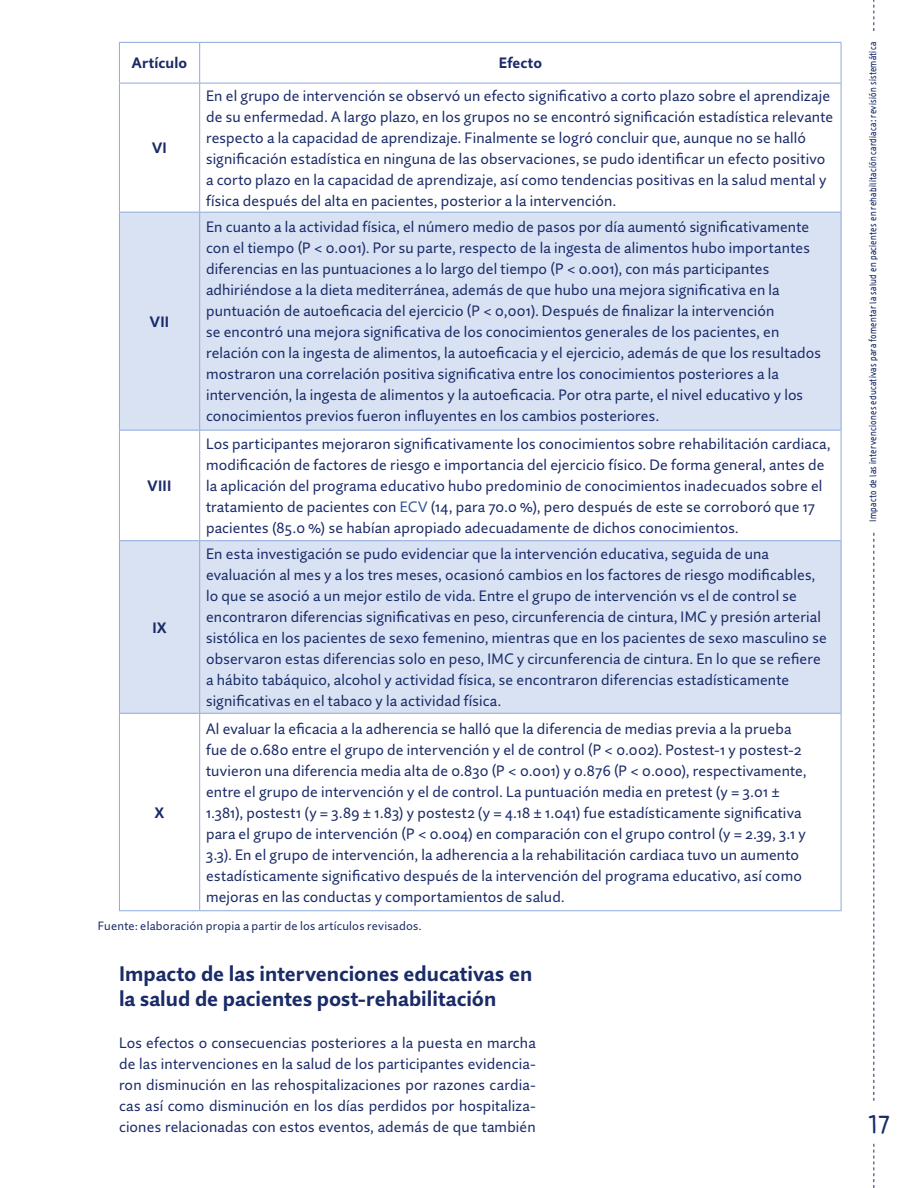
<style>
.page{position:relative;width:918px;height:1188px;background:#fff}
.page>*{position:absolute;margin:0;border:0;box-sizing:border-box;transform-origin:0 0}
.t1{font:24px "Sys Falso";color:#1a2b68}
.t2{font:700 21px/25.2px "Quire Sans Pro";color:#1a2b68}
.t3{font:15px/21px "Quire Sans Pro";letter-spacing:.01em;color:#1a2b68}
.t4{font:700 15px "Quire Sans Pro";letter-spacing:.02em;color:#1a2b68}
.t5{font:12px "Quire Sans Pro";letter-spacing:.02em;color:#1a2b68}
.t6{font:9px "Sys Falso";letter-spacing:.035em;color:#1a2b68}
.s1{color:#2f5496}
</style>
<div class="page">
<svg style="left:873px;top:1144px;width:1px;height:44px"></svg>
<svg style="left:873px;top:0;width:1px;height:31px"></svg>
<svg style="left:873px;top:533px;width:1px;height:568px"></svg>
<svg style="left:120px;top:213px;width:721px;height:500px;fill:#d9e2f3"></svg>
<hr style="left:119px;top:42px;width:81px;height:1px;background:#8eaadb">
<hr style="left:200px;top:42px;width:641px;height:1px;background:#8eaadb">
<hr style="left:119px;top:83px;width:81px;height:1px;background:#8eaadb">
<hr style="left:200px;top:83px;width:641px;height:1px;background:#8eaadb">
<hr style="left:119px;top:212px;width:81px;height:1px;background:#8eaadb">
<hr style="left:200px;top:212px;width:641px;height:1px;background:#8eaadb">
<hr style="left:119px;top:430px;width:81px;height:1px;background:#8eaadb">
<hr style="left:200px;top:430px;width:641px;height:1px;background:#8eaadb">
<hr style="left:119px;top:540px;width:81px;height:1px;background:#8eaadb">
<hr style="left:200px;top:540px;width:641px;height:1px;background:#8eaadb">
<hr style="left:119px;top:713px;width:81px;height:1px;background:#8eaadb">
<hr style="left:200px;top:713px;width:641px;height:1px;background:#8eaadb">
<hr style="left:119px;top:910px;width:81px;height:1px;background:#8eaadb">
<hr style="left:200px;top:910px;width:641px;height:1px;background:#8eaadb">
<hr style="left:119px;top:43px;width:1px;height:40px;background:#8eaadb">
<hr style="left:119px;top:83px;width:1px;height:129px;background:#8eaadb">
<hr style="left:119px;top:213px;width:1px;height:217px;background:#8eaadb">
<hr style="left:119px;top:431px;width:1px;height:109px;background:#8eaadb">
<hr style="left:119px;top:541px;width:1px;height:172px;background:#8eaadb">
<hr style="left:119px;top:714px;width:1px;height:196px;background:#8eaadb">
<hr style="left:199px;top:43px;width:1px;height:40px;background:#8eaadb">
<hr style="left:841px;top:43px;width:1px;height:40px;background:#8eaadb">
<hr style="left:199px;top:83px;width:1px;height:129px;background:#8eaadb">
<hr style="left:841px;top:83px;width:1px;height:129px;background:#8eaadb">
<hr style="left:199px;top:213px;width:1px;height:217px;background:#8eaadb">
<hr style="left:841px;top:213px;width:1px;height:217px;background:#8eaadb">
<hr style="left:199px;top:431px;width:1px;height:109px;background:#8eaadb">
<hr style="left:841px;top:431px;width:1px;height:109px;background:#8eaadb">
<hr style="left:199px;top:541px;width:1px;height:172px;background:#8eaadb">
<hr style="left:841px;top:541px;width:1px;height:172px;background:#8eaadb">
<hr style="left:199px;top:714px;width:1px;height:196px;background:#8eaadb">
<hr style="left:841px;top:714px;width:1px;height:196px;background:#8eaadb">
<p class="t4" style="left:132px;top:54px;width:57px">Artículo</p>
<p class="t4" style="left:499px;top:54px;width:45px">Efecto</p>
<p class="t4" style="left:152px;top:138px;width:16px">VI</p>
<p class="t4" style="left:150px;top:312px;width:21px">VII</p>
<p class="t4" style="left:148px;top:476px;width:25px">VIII</p>
<p class="t4" style="left:153px;top:618px;width:15px">IX</p>
<p class="t3" style="left:206px;top:85px;width:629px">En el grupo de intervención se observó un efecto significativo a corto plazo sobre el aprendizaje de su enfermedad. A largo plazo, en los grupos no se encontró significación estadística relevante respecto a la capacidad de aprendizaje. Finalmente se logró concluir que, aunque no se halló significación estadística en ninguna de las observaciones, se pudo identificar un efecto positivo a corto plazo en la capacidad de aprendizaje, así como tendencias positivas en la salud mental y física después del alta en pacientes, posterior a la intervención.</p>
<p class="t3" style="left:206px;top:216px;width:616px">En cuanto a la actividad física, el número medio de pasos por día aumentó significativamente con el tiempo (P &lt; 0.001). Por su parte, respecto de la ingesta de alimentos hubo importantes diferencias en las puntuaciones a lo largo del tiempo (P &lt; 0.001), con más participantes adhiriéndose a la dieta mediterránea, además de que hubo una mejora significativa en la puntuación de autoeficacia del ejercicio (P &lt; 0,001). Después de finalizar la intervención<br>se encontró una mejora significativa de los conocimientos generales de los pacientes, en relación con la ingesta de alimentos, la autoeficacia y el ejercicio, además de que los resultados mostraron una correlación positiva significativa entre los conocimientos posteriores a la intervención, la ingesta de alimentos y la autoeficacia. Por otra parte, el nivel educativo y los conocimientos previos fueron influyentes en los cambios posteriores.</p>
<p class="t3" style="left:206px;top:433px;width:626px">Los participantes mejoraron significativamente los conocimientos sobre rehabilitación cardiaca, modificación de factores de riesgo e importancia del ejercicio físico. De forma general, antes de la aplicación del programa educativo hubo predominio de conocimientos inadecuados sobre el tratamiento de pacientes con <span class="s1">ECV</span> (14, para 70.0 %), pero después de este se corroboró que 17 pacientes (85.0 %) se habían apropiado adecuadamente de dichos conocimientos.</p>
<p class="t3" style="left:206px;top:543px;width:622px">En esta investigación se pudo evidenciar que la intervención educativa, seguida de una evaluación al mes y a los tres meses, ocasionó cambios en los factores de riesgo modificables, lo que se asoció a un mejor estilo de vida. Entre el grupo de intervención vs el de control se encontraron diferencias significativas en peso, circunferencia de cintura, IMC y presión arterial sistólica en los pacientes de sexo femenino, mientras que en los pacientes de sexo masculino se observaron estas diferencias solo en peso, IMC y circunferencia de cintura. En lo que se refiere a hábito tabáquico, alcohol y actividad física, se encontraron diferencias estadísticamente significativas en el tabaco y la actividad física.</p>
<p class="t3" style="left:206px;top:718px;width:602px">Al evaluar la eficacia a la adherencia se halló que la diferencia de medias previa a la prueba fue de 0.680 entre el grupo de intervención y el de control (P &lt; 0.002). Postest-1 y postest-2 tuvieron una diferencia media alta de 0.830 (P &lt; 0.001) y 0.876 (P &lt; 0.000), respectivamente, entre el grupo de intervención y el de control. La puntuación media en pretest (y = 3.01 ± 1.381), postest1 (y = 3.89 ± 1.83) y postest2 (y = 4.18 ± 1.041) fue estadísticamente significativa para el grupo de intervención (P &lt; 0.004) en comparación con el grupo control (y = 2.39, 3.1 y 3.3). En el grupo de intervención, la adherencia a la rehabilitación cardiaca tuvo un aumento estadísticamente significativo después de la intervención del programa educativo, así como mejoras en las conductas y comportamientos de salud.</p>
<p class="t5" style="left:98px;top:919px;width:325px">Fuente: elaboración propia a partir de los artículos revisados.</p>
<h2 class="t2" style="left:119px;top:961px;width:415px">Impacto de las intervenciones educativas en la salud de pacientes post-rehabilitación</h2>
<p class="t3" style="left:119px;top:1032px;width:418px;text-align:justify">Los efectos o consecuencias posteriores a la puesta en marcha de las intervenciones en la salud de los participantes evidencia&shy;ron disminución en las rehospitalizaciones por razones cardia&shy;cas así como disminución en los días perdidos por hospitaliza&shy;ciones relacionadas con estos eventos, además de que también</p>
<p class="t4" style="left:155px;top:803px;width:11px">X</p>
<p class="t6" style="left:867px;top:522px;width:481px;rotate:-90deg">Impacto de las intervenciones educativas para fomentar la salud en pacientes en rehabilitación cardiaca: revisión sistemática</p>
<h1 class="t1" style="left:867px;top:1108px;width:25px">17</h1>
</div>
